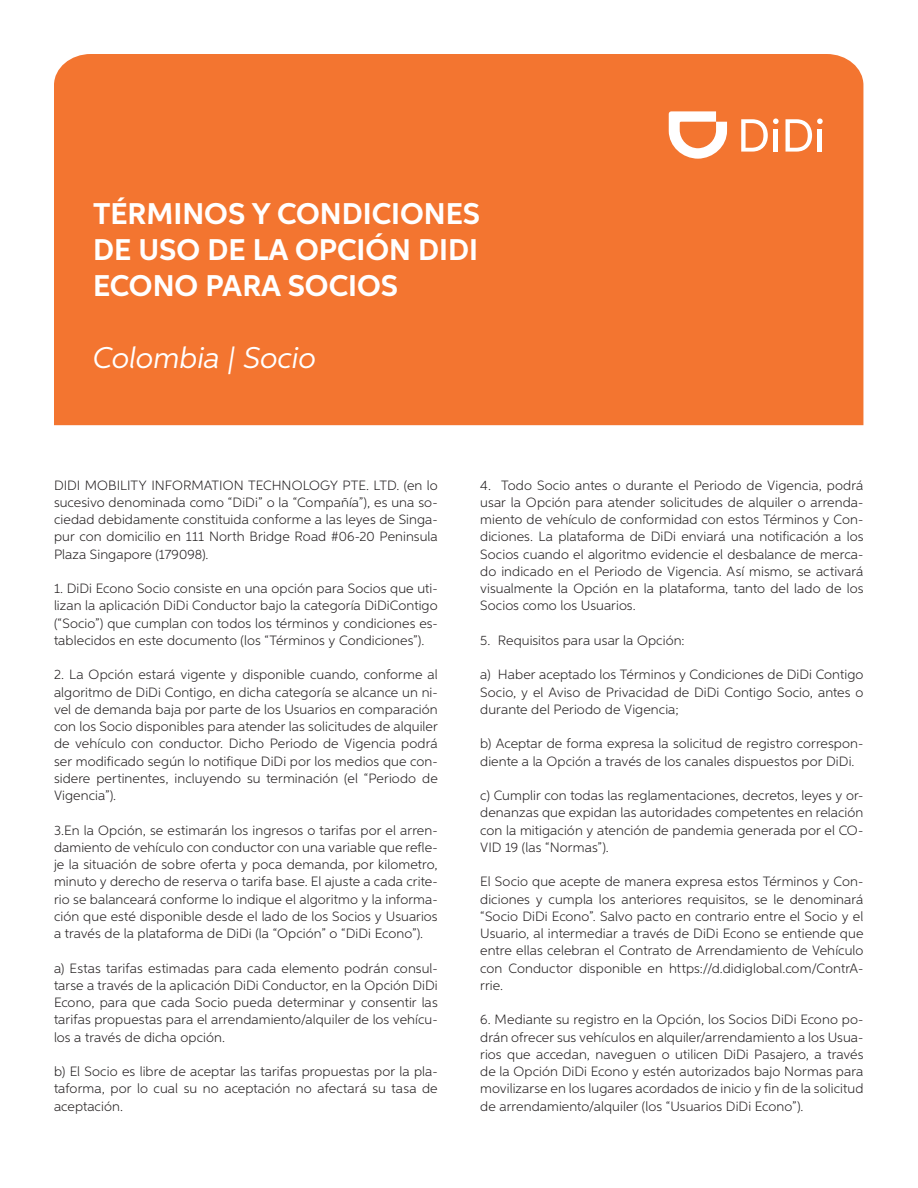
<style>
.page{position:relative;width:918px;height:1188px;background:#fff}
.page>*{position:absolute;margin:0;border:0;box-sizing:border-box;transform-origin:0 0}
.t1{font:700 30px/36px "Aspira";color:#fff;text-align:justify}
.t2{font:italic 30px "Aspira";color:#fff}
.t3{font:300 13.5px/17.2px "Aspira";letter-spacing:.005em;color:#231f20;text-align:justify}
</style>
<div class="page">
<div style="left:54px;top:54px;width:809px;height:371px;background:#f37530"></div>
<svg style="left:669px;top:62px;width:175px;height:97px;background:#f4894e"></svg>
<p class="t1" style="left:93px;top:196px;width:389px">TÉRMINOS Y CONDICIONES DE USO DE LA OPCIÓN DIDI ECONO PARA SOCIOS</p>
<p class="t2" style="left:93px;top:339px;width:225px">Colombia | Socio</p>
<p class="t3" style="left:54px;top:476px;width:385px">DIDI MOBILITY INFORMATION TECHNOLOGY PTE. LTD. (en lo sucesivo denominada como “DiDi” o la “Compañía”), es una so&shy;ciedad debidamente constituida conforme a las leyes de Singa&shy;pur con domicilio en 111 North Bridge Road #06-20 Peninsula Plaza Singapore (179098).</p>
<p class="t3" style="left:54px;top:580px;width:385px">1. DiDi Econo Socio consiste en una opción para Socios que uti&shy;lizan la aplicación DiDi Conductor bajo la categoría DiDiContigo (“Socio”) que cumplan con todos los términos y condiciones es&shy;tablecidos en este documento (los “Términos y Condiciones”).</p>
<p class="t3" style="left:54px;top:666px;width:385px">2. La Opción estará vigente y disponible cuando, conforme al algoritmo de DiDi Contigo, en dicha categoría se alcance un ni&shy;vel de demanda baja por parte de los Usuarios en comparación con los Socio disponibles para atender las solicitudes de alquiler de vehículo con conductor. Dicho Periodo de Vigencia podrá ser modificado según lo notifique DiDi por los medios que con&shy;sidere pertinentes, incluyendo su terminación (el “Periodo de Vigencia”).</p>
<p class="t3" style="left:54px;top:821px;width:385px">3.En la Opción, se estimarán los ingresos o tarifas por el arren&shy;damiento de vehículo con conductor con una variable que refle&shy;je la situación de sobre oferta y poca demanda, por kilometro, minuto y derecho de reserva o tarifa base. El ajuste a cada crite&shy;rio se balanceará conforme lo indique el algoritmo y la informa&shy;ción que esté disponible desde el lado de los Socios y Usuarios a través de la plataforma de DiDi (la “Opción” o “DiDi Econo”).</p>
<p class="t3" style="left:54px;top:959px;width:385px">a) Estas tarifas estimadas para cada elemento podrán consul&shy;tarse a través de la aplicación DiDi Conductor, en la Opción DiDi Econo, para que cada Socio pueda determinar y consentir las tarifas propuestas para el arrendamiento/alquiler de los vehícu&shy;los a través de dicha opción.</p>
<p class="t3" style="left:54px;top:1063px;width:385px">b) El Socio es libre de aceptar las tarifas propuestas por la pla&shy;taforma, por lo cual su no aceptación no afectará su tasa de aceptación.</p>
<p class="t3" style="left:480px;top:476px;width:385px">4. Todo Socio antes o durante el Periodo de Vigencia, podrá usar la Opción para atender solicitudes de alquiler o arrenda&shy;miento de vehículo de conformidad con estos Términos y Con&shy;diciones. La plataforma de DiDi enviará una notificación a los Socios cuando el algoritmo evidencie el desbalance de merca&shy;do indicado en el Periodo de Vigencia. Así mismo, se activará visualmente la Opción en la plataforma, tanto del lado de los Socios como los Usuarios.</p>
<p class="t3" style="left:480px;top:631px;width:206px">5. Requisitos para usar la Opción:</p>
<p class="t3" style="left:480px;top:666px;width:385px">a) Haber aceptado los Términos y Condiciones de DiDi Contigo Socio, y el Aviso de Privacidad de DiDi Contigo Socio, antes o durante del Periodo de Vigencia;</p>
<p class="t3" style="left:480px;top:735px;width:385px">b) Aceptar de forma expresa la solicitud de registro correspon&shy;diente a la Opción a través de los canales dispuestos por DiDi.</p>
<p class="t3" style="left:480px;top:787px;width:385px">c) Cumplir con todas las reglamentaciones, decretos, leyes y or&shy;denanzas que expidan las autoridades competentes en relación con la mitigación y atención de pandemia generada por el CO-VID 19 (las “Normas”).</p>
<p class="t3" style="left:480px;top:873px;width:385px">El Socio que acepte de manera expresa estos Términos y Con&shy;diciones y cumpla los anteriores requisitos, se le denominará “Socio DiDi Econo”. Salvo pacto en contrario entre el Socio y el Usuario, al intermediar a través de DiDi Econo se entiende que entre ellas celebran el Contrato de Arrendamiento de Vehículo con Conductor disponible en https://d.didiglobal.com/ContrA&shy;rrie.</p>
<p class="t3" style="left:480px;top:1011px;width:385px">6. Mediante su registro en la Opción, los Socios DiDi Econo po&shy;drán ofrecer sus vehículos en alquiler/arrendamiento a los Usua&shy;rios que accedan, naveguen o utilicen DiDi Pasajero, a través de la Opción DiDi Econo y estén autorizados bajo Normas para movilizarse en los lugares acordados de inicio y fin de la solicitud de arrendamiento/alquiler (los “Usuarios DiDi Econo”).</p>
</div>
